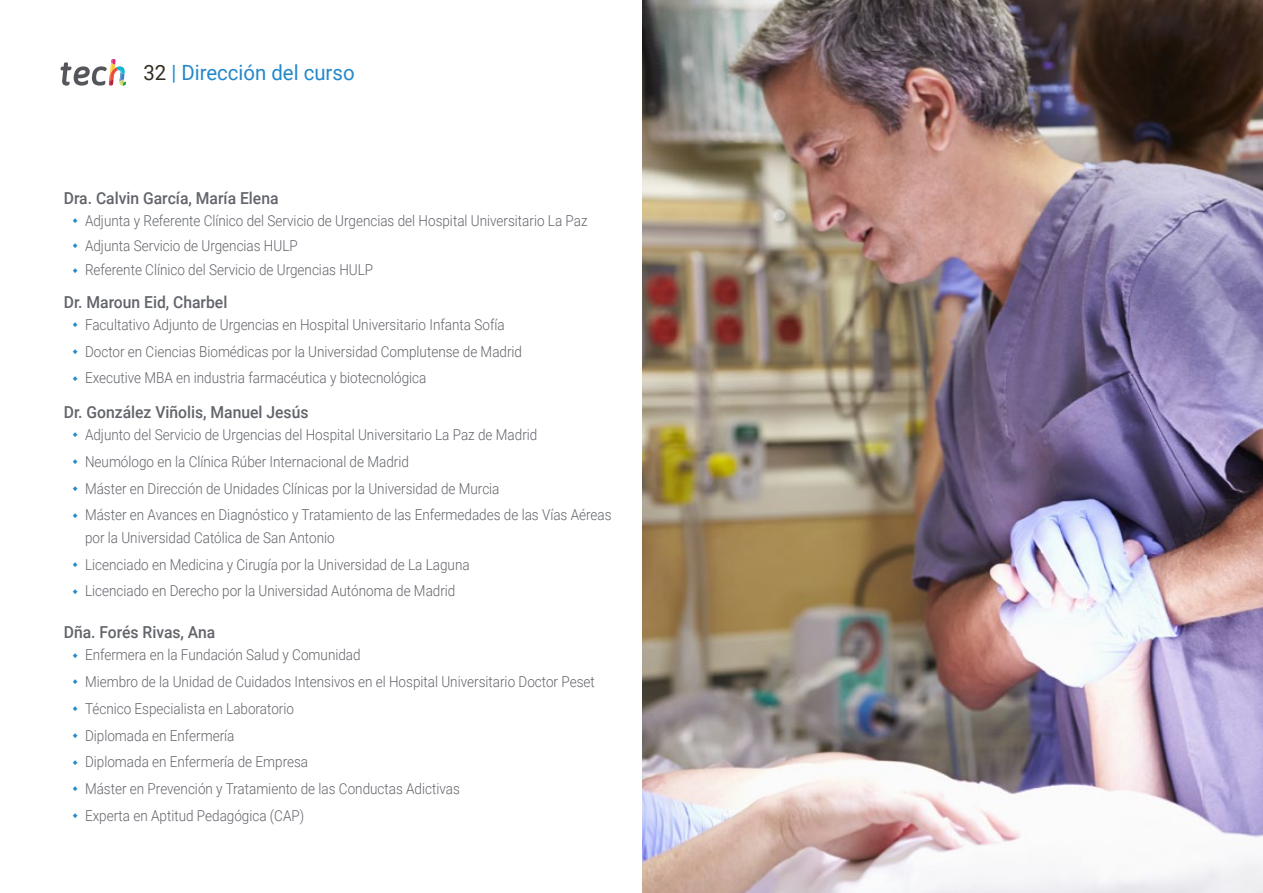
<style>
.page{position:relative;width:1263px;height:893px;background:#fff}
.page>*{position:absolute;margin:0;border:0;box-sizing:border-box;transform-origin:0 0}
.t1{font:21px "Roboto";color:#2488c9}
.t2{font:500 16.5px "Roboto";color:#61646a;scale:.95 1}
.t3{font:300 15px/26.7px "Roboto";color:#61646a;scale:.9 1}
.s1{color:#312e20}
</style>
<div class="page">
<svg style="left:61px;top:59px;width:65px;height:27px"></svg>
<img style="left:642px;top:0;width:621px;height:893px">
<h1 class="t1" style="left:144px;top:57px;width:213px"><span class="s1">32</span> | Dirección del curso</h1>
<p class="t2" style="left:64px;top:186px;width:228px">Dra. Calvin García, María Elena</p>
<p class="t3" style="left:85px;top:208px;width:560px;line-height:24.6px">Adjunta y Referente Clínico del Servicio de Urgencias del Hospital Universitario La Paz<br>Adjunta Servicio de Urgencias HULP<br>Referente Clínico del Servicio de Urgencias HULP</p>
<p class="t2" style="left:64px;top:290px;width:174px">Dr. Maroun Eid, Charbel</p>
<p class="t3" style="left:85px;top:311px;width:487px">Facultativo Adjunto de Urgencias en Hospital Universitario Infanta Sofía<br>Doctor en Ciencias Biomédicas por la Universidad Complutense de Madrid<br>Executive MBA en industria farmacéutica y biotecnológica</p>
<p class="t2" style="left:64px;top:400px;width:259px">Dr. González Viñolis, Manuel Jesús</p>
<p class="t3" style="left:85px;top:421px;width:586px">Adjunto del Servicio de Urgencias del Hospital Universitario La Paz de Madrid<br>Neumólogo en la Clínica Rúber Internacional de Madrid<br>Máster en Dirección de Unidades Clínicas por la Universidad de Murcia<br>Máster en Avances en Diagnóstico y Tratamiento de las Enfermedades de las Vías Aéreas</p>
<p class="t3" style="left:85px;top:524px;width:429px">por la Universidad Católica de San Antonio<br>Licenciado en Medicina y Cirugía por la Universidad de La Laguna<br>Licenciado en Derecho por la Universidad Autónoma de Madrid</p>
<p class="t2" style="left:64px;top:621px;width:161px">Dña. Forés Rivas, Ana</p>
<p class="t3" style="left:85px;top:641px;width:568px">Enfermera en la Fundación Salud y Comunidad<br>Miembro de la Unidad de Cuidados Intensivos en el Hospital Universitario Doctor Peset Técnico Especialista en Laboratorio<br>Diplomada en Enfermería<br>Diplomada en Enfermería de Empresa<br>Máster en Prevención y Tratamiento de las Conductas Adictivas<br>Experta en Aptitud Pedagógica (CAP)</p>
</div>
